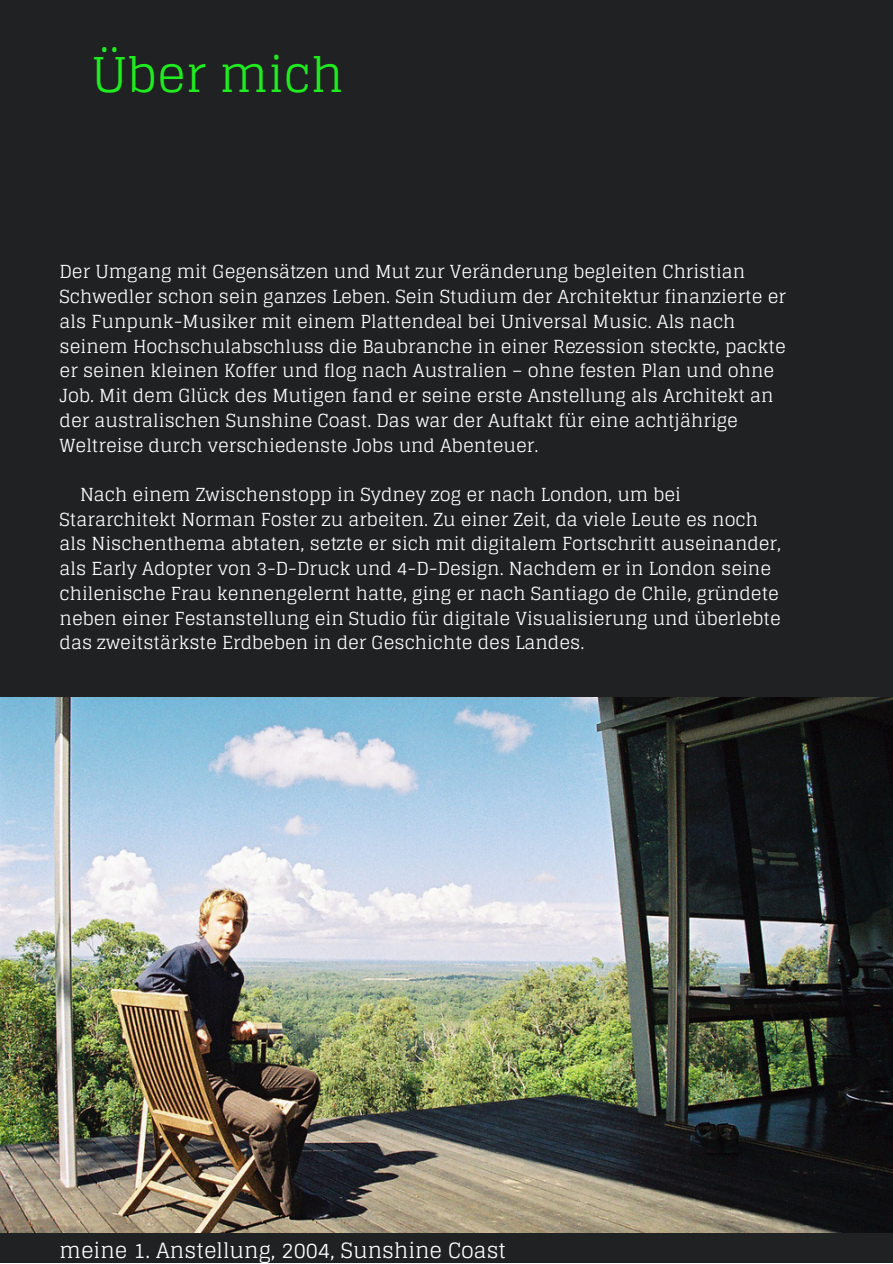
<style>
.page{position:relative;width:893px;height:1264px;background:#fff}
.page>*{position:absolute;margin:0;border:0;box-sizing:border-box;transform-origin:0 0}
.t1{font:48px "Glegoo";color:#1fec1f}
.t2{font:21px "Glegoo";color:#fff}
.t3{font:18px/24.8px "Glegoo";color:#fff}
</style>
<div class="page">
<div style="left:0;top:0;width:892px;height:1262px;background:#1f2122"></div>
<img style="left:0;top:697px;width:892px;height:535px">
<h1 class="t1" style="left:91px;top:47px;width:254px">Über mich</h1>
<p class="t3" style="left:60px;top:260px;width:727px">Der Umgang mit Gegensätzen und Mut zur Veränderung begleiten Christian Schwedler schon sein ganzes Leben. Sein Studium der Ar chitektur finanzierte er als Funpunk-Musi ker mit einem Plattendeal bei Universal Music. Als nach seinem Hochschulabschluss die Bau branche in einer Rezession steckte, packte er seinen kleinen Koffer und flog nach Australien – ohne festen Plan und ohne Job. Mit dem Glück des Mutigen fand er seine erste Anstellung als Architekt an der australischen Sunshine Coast. Das war der Auftakt für eine achtjähri ge Weltreise durch verschiedenste Jobs und Abenteuer.</p>
<p class="t3" style="left:60px;top:482px;width:723px;text-indent:20px">Nach einem Zwischenstopp in Sydney zog er nach London, um bei Stararchitekt Norman Foster zu arbeiten. Zu einer Zeit, da viele Leute es noch als Nischenthema abtaten, setzte er sich mit digitalem Fort schritt auseinander, als Early Adopter von 3-D-Druck und 4-D-Design. Nachdem er in London seine chilenische Frau kennengelernt hatte, ging er nach Santiago de Chile, gründete neben einer Festanstellung ein Studio für digitale Visualisierung und überlebte das zweitstärkste Erdbeben in der Geschichte des Landes.</p>
<p class="t2" style="left:60px;top:1238px;width:448px">meine 1. Anstellung, 2004, Sunshine Coast</p>
</div>
